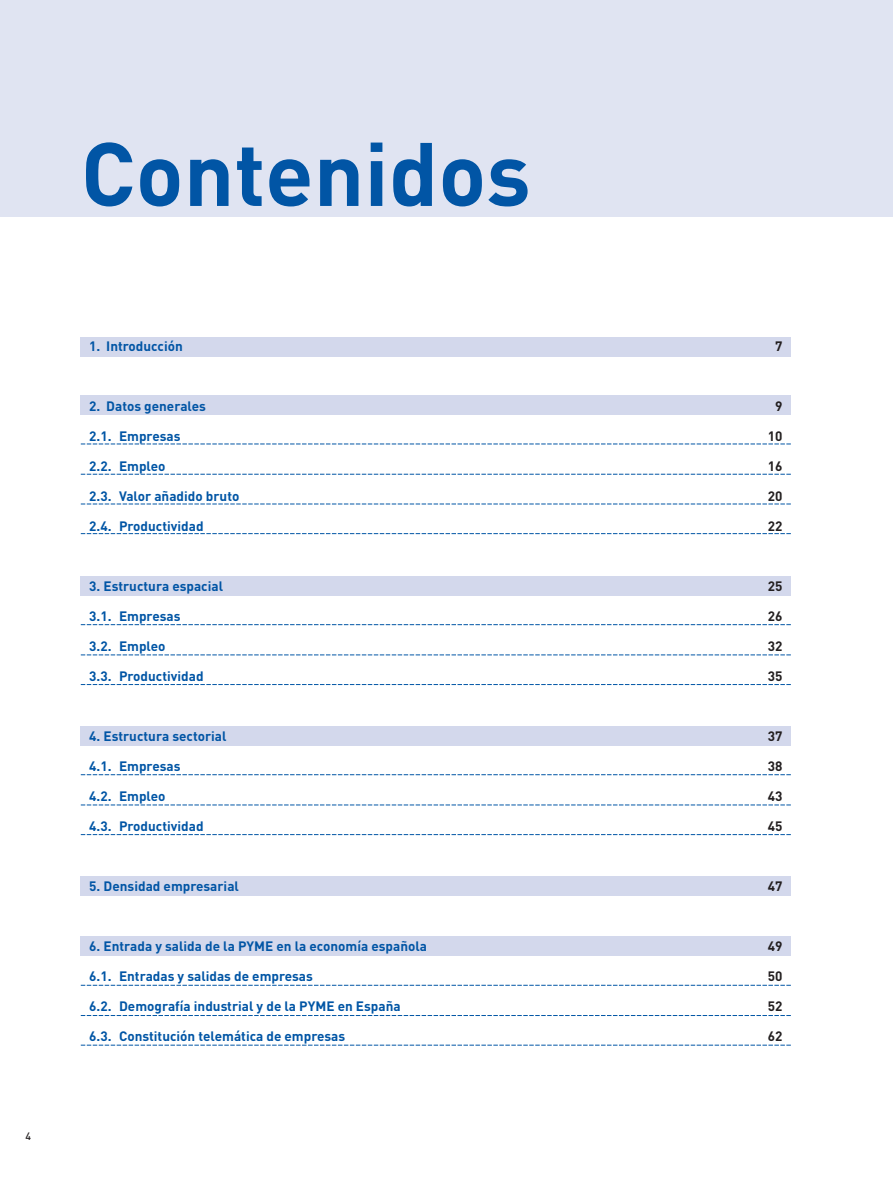
<style>
.page{position:relative;width:893px;height:1191px;background:#fff}
.page>*{position:absolute;margin:0;border:0;box-sizing:border-box;transform-origin:0 0}
.t1{font:700 88.5px "DINOT";color:#0155a5}
.t2{font:700 13.5px "DINOT";color:#0155a5}
.t3{font:700 13.5px "DINOT";color:#231f20}
.t4{font:500 10.5px "DIN";color:#231f20}
</style>
<div class="page">
<div style="left:0;top:0;width:893px;height:217px;background:#e0e4f2"></div>
<div style="left:81px;top:395px;width:710px;height:19px;background:#d3d8ec"></div>
<div style="left:81px;top:337px;width:710px;height:19px;background:#d3d8ec"></div>
<svg style="left:81px;top:444px;width:710px;height:1px"></svg>
<svg style="left:81px;top:474px;width:710px;height:1px"></svg>
<svg style="left:81px;top:504px;width:710px;height:1px"></svg>
<svg style="left:81px;top:533px;width:710px;height:1px"></svg>
<div style="left:81px;top:576px;width:710px;height:19px;background:#d3d8ec"></div>
<svg style="left:81px;top:624px;width:710px;height:1px"></svg>
<svg style="left:81px;top:654px;width:710px;height:1px"></svg>
<svg style="left:81px;top:684px;width:710px;height:1px"></svg>
<div style="left:81px;top:726px;width:710px;height:19px;background:#d3d8ec"></div>
<svg style="left:81px;top:774px;width:710px;height:1px"></svg>
<svg style="left:81px;top:804px;width:710px;height:1px"></svg>
<svg style="left:81px;top:834px;width:710px;height:1px"></svg>
<div style="left:81px;top:936px;width:710px;height:20px;background:#d3d8ec"></div>
<svg style="left:81px;top:985px;width:710px;height:1px"></svg>
<svg style="left:81px;top:1015px;width:710px;height:1px"></svg>
<svg style="left:81px;top:1045px;width:710px;height:1px"></svg>
<div style="left:81px;top:876px;width:710px;height:19px;background:#d3d8ec"></div>
<p class="t4" style="left:26px;top:1129px;width:7px">4</p>
<p class="t1" style="left:81px;top:116px;width:451px">Contenidos</p>
<p class="t2" style="left:89px;top:337px;width:95px">1. Introducción</p>
<p class="t3" style="left:775px;top:337px;width:9px">7</p>
<p class="t2" style="left:89px;top:397px;width:118px">2. Datos generales</p>
<p class="t3" style="left:775px;top:397px;width:9px">9</p>
<p class="t2" style="left:89px;top:427px;width:93px">2.1. Empresas</p>
<p class="t3" style="left:768px;top:427px;width:16px">10</p>
<p class="t2" style="left:89px;top:457px;width:78px">2.2. Empleo</p>
<p class="t3" style="left:768px;top:457px;width:16px">16</p>
<p class="t2" style="left:89px;top:487px;width:152px">2.3. Valor añadido bruto</p>
<p class="t3" style="left:768px;top:487px;width:16px">20</p>
<p class="t2" style="left:89px;top:517px;width:116px">2.4. Productividad</p>
<p class="t3" style="left:768px;top:517px;width:16px">22</p>
<p class="t2" style="left:89px;top:577px;width:135px">3. Estructura espacial</p>
<p class="t3" style="left:768px;top:577px;width:16px">25</p>
<p class="t2" style="left:89px;top:607px;width:93px">3.1. Empresas</p>
<p class="t3" style="left:768px;top:607px;width:16px">26</p>
<p class="t2" style="left:89px;top:637px;width:78px">3.2. Empleo</p>
<p class="t3" style="left:768px;top:637px;width:16px">32</p>
<p class="t2" style="left:89px;top:667px;width:116px">3.3. Productividad</p>
<p class="t3" style="left:768px;top:667px;width:16px">35</p>
<p class="t2" style="left:89px;top:727px;width:139px">4. Estructura sectorial</p>
<p class="t3" style="left:768px;top:727px;width:16px">37</p>
<p class="t2" style="left:89px;top:757px;width:93px">4.1. Empresas</p>
<p class="t3" style="left:768px;top:757px;width:16px">38</p>
<p class="t2" style="left:89px;top:787px;width:78px">4.2. Empleo</p>
<p class="t3" style="left:768px;top:787px;width:16px">43</p>
<p class="t2" style="left:89px;top:817px;width:116px">4.3. Productividad</p>
<p class="t3" style="left:768px;top:817px;width:16px">45</p>
<p class="t2" style="left:89px;top:877px;width:151px">5. Densidad empresarial</p>
<p class="t3" style="left:768px;top:877px;width:16px">47</p>
<p class="t2" style="left:89px;top:937px;width:339px">6. Entrada y salida de la PYME en la economía española</p>
<p class="t3" style="left:768px;top:937px;width:16px">49</p>
<p class="t2" style="left:89px;top:967px;width:225px">6.1. Entradas y salidas de empresas</p>
<p class="t3" style="left:768px;top:967px;width:16px">50</p>
<p class="t2" style="left:89px;top:997px;width:313px">6.2. Demografía industrial y de la PYME en España</p>
<p class="t3" style="left:768px;top:997px;width:16px">52</p>
<p class="t2" style="left:89px;top:1027px;width:257px">6.3. Constitución telemática de empresas</p>
<p class="t3" style="left:768px;top:1027px;width:16px">62</p>
</div>
